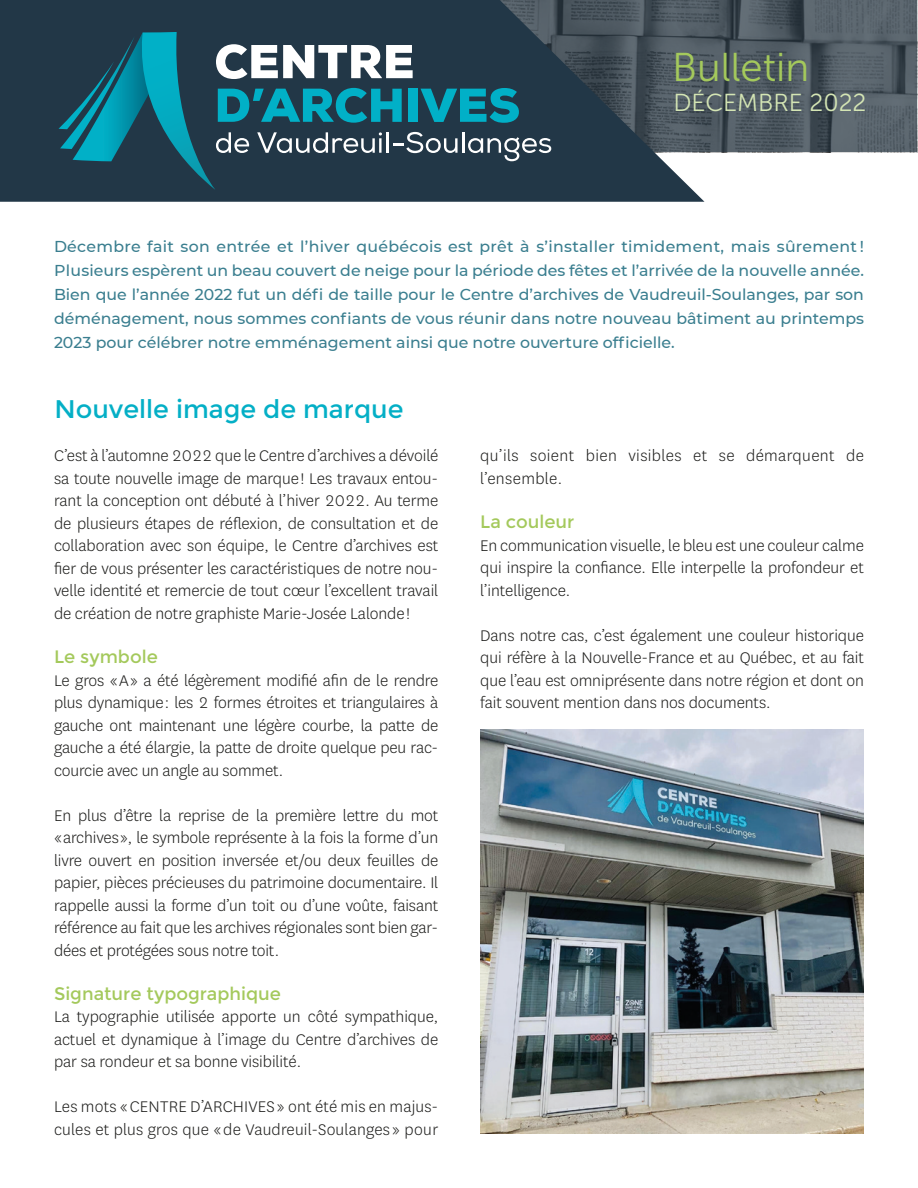
<style>
.page{position:relative;width:918px;height:1188px;background:#fff}
.page>*{position:absolute;margin:0;border:0;box-sizing:border-box;transform-origin:0 0}
.t1{font:40.2px "Museo Sans 300";color:#a4c95c}
.Titre{font:25.5px "Montserrat";color:#04afc6}
.t2{font:24.45px "Museo Sans 300";color:#d4e5b4}
.tc{font:300 18px/22.5px "National";letter-spacing:-.005em;color:#1d1d1b;text-align:justify}
.tc-2{font:300 18px/22.5px "National";letter-spacing:.02em;color:#1d1d1b}
.Sous-titre_niveau_1{font:18px "Montserrat";color:#a4c95c}
.t3{font:500 15.75px/24px "Montserrat";color:#3a7e8f;text-align:justify}
</style>
<div class="page">
<svg style="left:704px;top:1px;width:213px;height:151px;background:#4f5a62"></svg>
<img style="left:480px;top:729px;width:384px;height:405px">
<svg style="left:0;top:0;width:704px;height:202px;background:#314350"></svg>
<svg style="left:59px;top:32px;width:492px;height:158px;background:#2c5a6a"></svg>
<p class="t1" style="left:672px;top:46px;width:139px">Bulletin</p>
<p class="t2" style="left:673px;top:89px;width:194px">DÉCEMBRE 2022</p>
<p class="t3" style="left:54px;top:234px;width:812px">Décembre fait son entrée et l’hiver québécois est prêt à s’installer timidement, mais sûrement !<br>Plusieurs espèrent un beau couvert de neige pour la période des fêtes et l’arrivée de la nouvelle année.<br>Bien que l’année 2022 fut un défi de taille pour le Centre d’archives de Vaudreuil-Soulanges, par son déménagement, nous sommes confiants de vous réunir dans notre nouveau bâtiment au printemps 2023 pour célébrer notre emménagement ainsi que notre ouverture officielle.</p>
<p class="Titre" style="left:55px;top:395px;width:350px">Nouvelle image de marque</p>
<p class="tc" style="left:54px;top:444px;width:386px">C’est à l’automne 2022 que le Centre d’archives a dévoilé sa toute nouvelle image de marque ! Les travaux entou&shy;rant la conception ont débuté à l’hiver 2022. Au terme de plusieurs étapes de réflexion, de consultation et de collaboration avec son équipe, le Centre d’archives est fier de vous présenter les caractéristiques de notre nou&shy;velle identité et remercie de tout cœur l’excellent travail de création de notre graphiste Marie-Josée Lalonde !</p>
<p class="Sous-titre_niveau_1" style="left:54px;top:646px;width:105px">Le symbole</p>
<p class="tc" style="left:54px;top:668px;width:386px">Le gros « A » a été légèrement modifié afin de le rendre plus dynamique : les 2 formes étroites et triangulaires à gauche ont maintenant une légère courbe, la patte de gauche a été élargie, la patte de droite quelque peu rac&shy;courcie avec un angle au sommet.</p>
<p class="tc" style="left:54px;top:803px;width:386px">En plus d’être la reprise de la première lettre du mot « archives », le symbole représente à la fois la forme d’un livre ouvert en position inversée et/ou deux feuilles de papier, pièces précieuses du patrimoine documentaire. Il rappelle aussi la forme d’un toit ou d’une voûte, faisant référence au fait que les archives régionales sont bien gar&shy;dées et protégées sous notre toit.</p>
<p class="Sous-titre_niveau_1" style="left:54px;top:983px;width:229px">Signature typographique</p>
<p class="tc" style="left:54px;top:1005px;width:386px">La typographie utilisée apporte un côté sympathique, actuel et dynamique à l’image du Centre d’archives de par sa rondeur et sa bonne visibilité.</p>
<p class="tc" style="left:54px;top:1095px;width:386px">Les mots « CENTRE D’ARCHIVES » ont été mis en majus&shy;cules et plus gros que « de Vaudreuil-Soulanges » pour</p>
<p class="tc-2" style="left:480px;top:444px;width:385px">qu’ils soient bien visibles et se démarquent de l’ensemble.</p>
<p class="Sous-titre_niveau_1" style="left:480px;top:511px;width:96px">La couleur</p>
<p class="tc" style="left:480px;top:533px;width:385px">En communication visuelle, le bleu est une couleur calme qui inspire la confiance. Elle interpelle la profondeur et l’intelligence.</p>
<p class="tc" style="left:480px;top:623px;width:385px">Dans notre cas, c’est également une couleur historique qui réfère à la Nouvelle-France et au Québec, et au fait que l’eau est omniprésente dans notre région et dont on fait souvent mention dans nos documents.</p>
</div>
